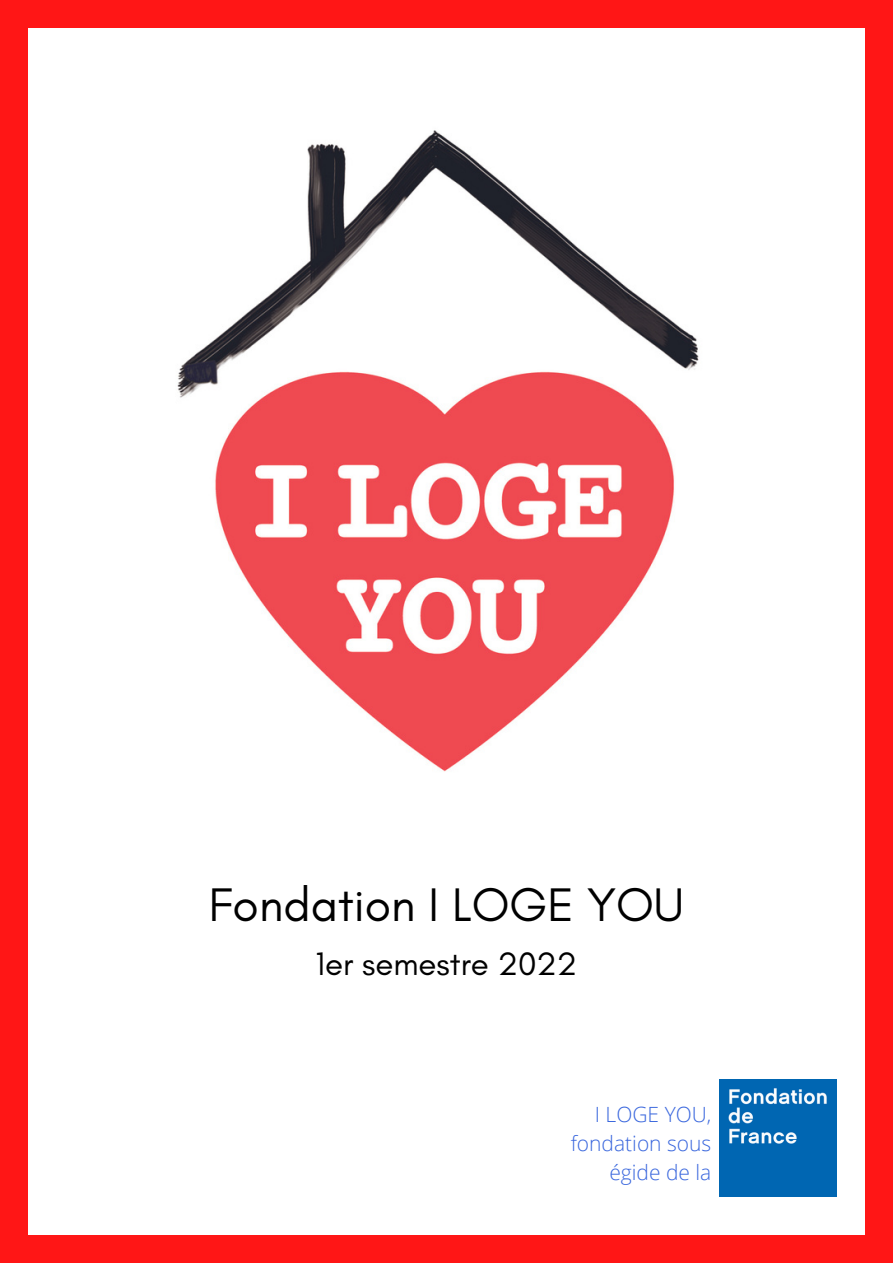
<style>
.page{position:relative;width:893px;height:1264px;background:#fff}
.page>*{position:absolute;margin:0;border:0;box-sizing:border-box;transform-origin:0 0}
.t1{font:48px "Glacial Indifference";color:#000}
.t2{font:33px "Glacial Indifference";color:#000}
.t3{font:300 21px/29.2px "Open Sans";color:#3a67dd;text-align:right}
</style>
<div class="page">
<div style="left:0;top:0;width:892px;height:1262px;background:#ff1616"></div>
<div style="left:28px;top:29px;width:836px;height:1205px;background:#fff"></div>
<img style="left:177px;top:130px;width:522px;height:642px">
<img style="left:719px;top:1079px;width:117px;height:117px">
<h1 class="t1" style="left:209px;top:875px;width:477px">Fondation I LOGE YOU</h1>
<h2 class="t2" style="left:315px;top:943px;width:263px">1er semestre 2022</h2>
<p class="t3" style="left:570px;top:1098px;width:142px">I LOGE YOU, fondation sous égide de la</p>
</div>
